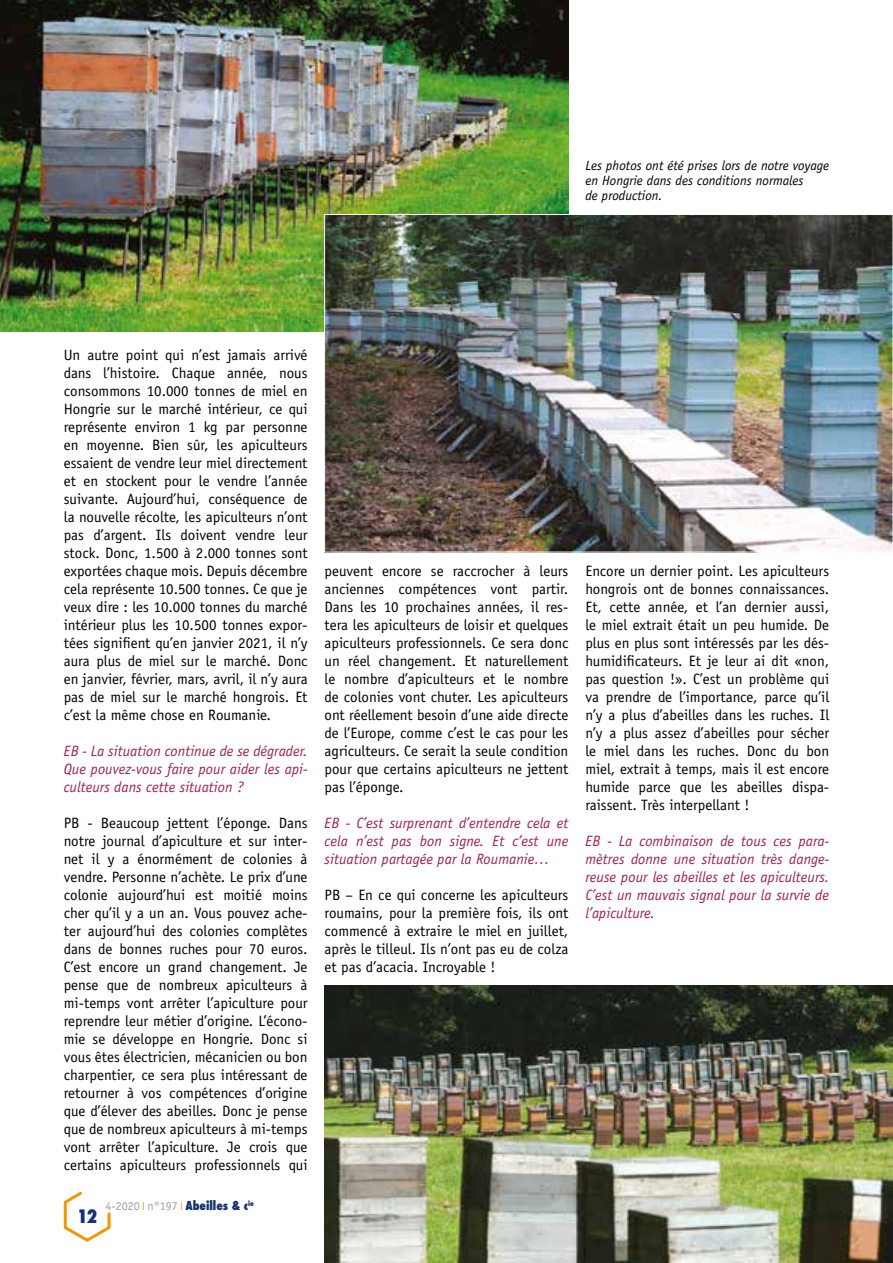
<style>
.page{position:relative;width:893px;height:1263px;background:#fff}
.page>*{position:absolute;margin:0;border:0;box-sizing:border-box;transform-origin:0 0}
.t1{font:800 condensed 18px "Futura";color:#163072}
.t2{font:15px/18px "Officina Sans";color:#000;text-align:justify}
.t3{font:italic 15px/18px "Officina Sans";color:#992354;text-align:justify}
.t4{font:italic 13.5px/15px "Officina Sans";color:#000}
.t5{font:12px "Officina Sans";color:#9d9d9c}
.s1{font-family:"Futura";font-weight:800;font-stretch:condensed;color:#163072}
</style>
<div class="page">
<svg style="left:63px;top:1191px;width:48px;height:51px"></svg>
<img style="left:0;top:0;width:568px;height:332px">
<img style="left:325px;top:986px;width:568px;height:277px">
<img style="left:326px;top:216px;width:565px;height:334px">
<p class="t4" style="left:585px;top:158px;width:245px">Les photos ont été prises lors de notre voyage en Hongrie dans des conditions normales<br>de production.</p>
<p class="t2" style="left:64px;top:346px;width:245px">Un autre point qui n’est jamais arrivé dans l’histoire. Chaque année, nous consommons 10.000 tonnes de miel en Hongrie sur le marché intérieur, ce qui représente environ 1 kg par personne en moyenne. Bien sûr, les apiculteurs essaient de vendre leur miel directement et en stockent pour le vendre l’année suivante. Aujourd’hui, conséquence de la nouvelle récolte, les apiculteurs n’ont pas d’argent. Ils doivent vendre leur stock. Donc, 1.500 à 2.000 tonnes sont exportées chaque mois. Depuis décembre cela représente 10.500 tonnes. Ce que je veux dire : les 10.000 tonnes du marché intérieur plus les 10.500 tonnes expor&shy;tées signifient qu’en janvier 2021, il n’y aura plus de miel sur le marché. Donc en janvier, février, mars, avril, il n’y aura pas de miel sur le marché hongrois. Et c’est la même chose en Roumanie.</p>
<p class="t3" style="left:64px;top:742px;width:245px">EB - La situation continue de se dégrader.<br>Que pouvez-vous faire pour aider les api&shy;culteurs dans cette situation ?</p>
<p class="t2" style="left:64px;top:814px;width:245px">PB - Beaucoup jettent l’éponge. Dans notre journal d’apiculture et sur inter&shy;net il y a énormément de colonies à vendre. Personne n’achète. Le prix d’une colonie aujourd’hui est moitié moins cher qu’il y a un an. Vous pouvez ache&shy;ter aujourd’hui des colonies complètes dans de bonnes ruches pour 70 euros.<br>C’est encore un grand changement. Je pense que de nombreux apiculteurs à mi-temps vont arrêter l’apiculture pour reprendre leur métier d’origine. L’écono&shy;mie se développe en Hongrie. Donc si vous êtes électricien, mécanicien ou bon charpentier, ce sera plus intéressant de retourner à vos compétences d’origine que d’élever des abeilles. Donc je pense que de nombreux apiculteurs à mi-temps vont arrêter l’apiculture. Je crois que certains apiculteurs professionnels qui</p>
<p class="t1" style="left:77px;top:1204px;width:22px">12</p>
<p class="t5" style="left:105px;top:1199px;width:150px">4-2020 <sup>|</sup> n°197 <sup>|</sup> <span class="s1">Abeilles &amp; c</span><sup>ie</sup></p>
<p class="t2" style="left:325px;top:562px;width:245px">peuvent encore se raccrocher à leurs anciennes compétences vont partir.<br>Dans les 10 prochaines années, il res&shy;tera les apiculteurs de loisir et quelques apiculteurs professionnels. Ce sera donc un réel changement. Et naturellement le nombre d’apiculteurs et le nombre de colonies vont chuter. Les apiculteurs ont réellement besoin d’une aide directe de l’Europe, comme c’est le cas pour les agriculteurs. Ce serait la seule condition pour que certains apiculteurs ne jettent pas l’éponge.</p>
<p class="t3" style="left:325px;top:814px;width:245px">EB - C’est surprenant d’entendre cela et cela n’est pas bon signe. Et c’est une situation partagée par la Roumanie…</p>
<p class="t2" style="left:325px;top:886px;width:245px">PB – En ce qui concerne les apiculteurs roumains, pour la première fois, ils ont commencé à extraire le miel en juillet, après le tilleul. Ils n’ont pas eu de colza et pas d’acacia. Incroyable !</p>
<p class="t2" style="left:585px;top:562px;width:245px">Encore un dernier point. Les apiculteurs hongrois ont de bonnes connaissances.<br>Et, cette année, et l’an dernier aussi, le miel extrait était un peu humide. De plus en plus sont intéressés par les dés&shy;humidificateurs. Et je leur ai dit «non, pas question !». C’est un problème qui va prendre de l’importance, parce qu’il n’y a plus d’abeilles dans les ruches. Il n’y a plus assez d’abeilles pour sécher le miel dans les ruches. Donc du bon miel, extrait à temps, mais il est encore humide parce que les abeilles dispa&shy;raissent. Très interpellant !</p>
<p class="t3" style="left:585px;top:832px;width:245px">EB - La combinaison de tous ces para&shy;mètres donne une situation très dange&shy;reuse pour les abeilles et les apiculteurs.<br>C’est un mauvais signal pour la survie de l’apiculture.</p>
</div>
